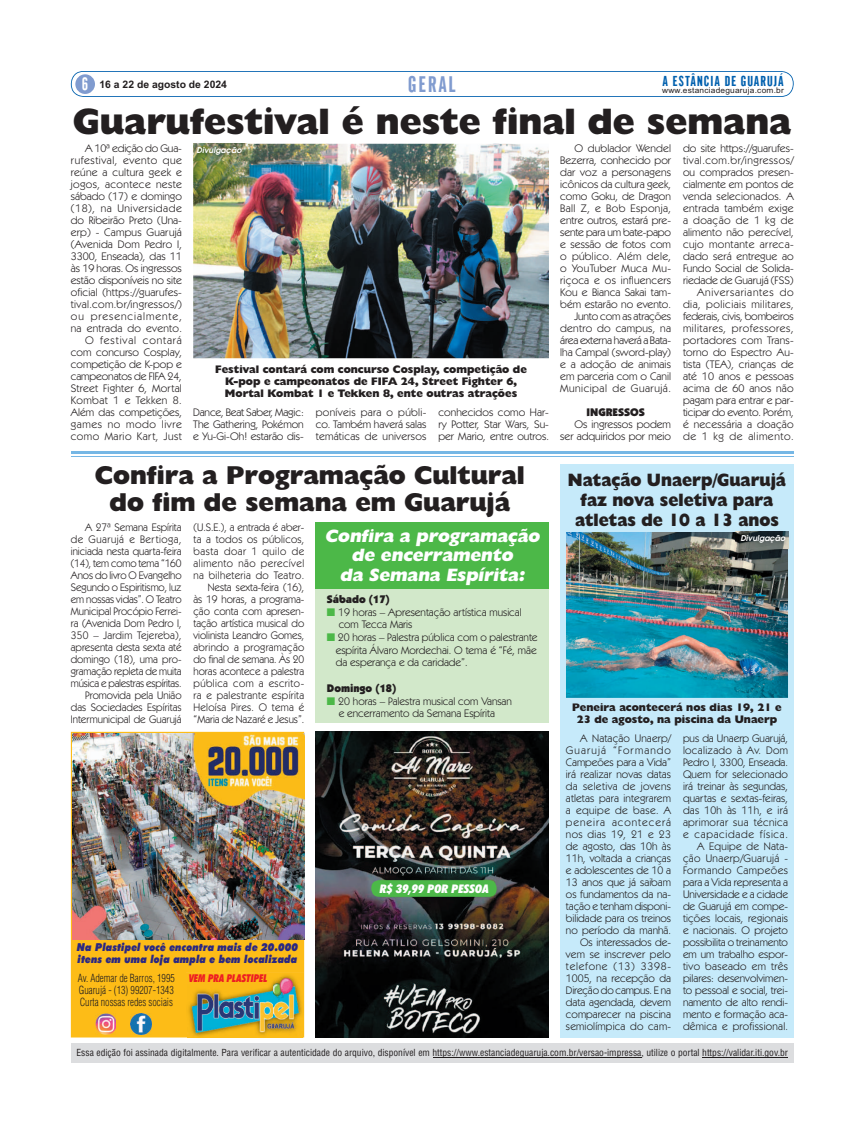
<style>
.page{position:relative;width:865px;height:1134px;background:#fff}
.page>*{position:absolute;margin:0;border:0;box-sizing:border-box;transform-origin:0 0}
.t1{font:800 37px "Humanist 521 BT";color:#231f20}
.t2{font:800 26px/27px "Humanist 521 BT";color:#231f20;text-align:center}
.t3{font:21.9px "Gothic CG No 1";letter-spacing:.09em;color:#809bcf}
.t4{font:800 18px/20px "Humanist 521 BT";color:#231f20;text-align:center;scale:.94 1}
.t5{font:italic 800 18px/19.5px "Humanist 521 BT";color:#fff;text-align:center}
.t6{font:17.3px "Gothic CG No 1";color:#fff}
.t7{font:14px "Gothic CG No 1";letter-spacing:.075em;color:#0160ae}
.t8{font:italic 900 condensed 11.9px "Futura BT";letter-spacing:.01em;color:#fff;scale:1.05 1}
.t9{font:11px/12px "Kabel IT Cby BT";color:#231f20;text-align:right}
.t10{font:11px/12px "Kabel IT Cby BT";letter-spacing:.02em;color:#231f20;text-align:right}
.t11{font:800 11px/12px "Humanist 521 BT";color:#231f20;text-align:center}
.t12{font:900 11px "Kabel IT Cby BT";color:#231f20}
.t13{font:italic 900 10.9px/12px "Futura BT";color:#2a2883;scale:.9 1}
.t14{font:10.9px/12px "Switzerland Cond Light";color:#231f20;text-align:justify;scale:.91 1}
.t15{font:italic 900 condensed 10.8px "Futura BT";color:#ee1d23;scale:.92 1}
.t16{font:700 10.4px "Arial";color:#231f20}
.t17{font:9.5px "Switzerland Condensed";color:#231f20}
.t18{font:italic 700 8px "Avalon";color:#fff}
.t19{font:7.9px "Arial";letter-spacing:.025em;color:#231f20;scale:1.06 1}
</style>
<div class="page">
<img style="left:193px;top:144px;width:356px;height:214px">
<div style="left:316px;top:523px;width:233px;height:200px;background:#d2e8ca"></div>
<div style="left:560px;top:464px;width:234px;height:574px;background:#c6eafa"></div>
<svg style="left:71px;top:71px;width:723px;height:26px"></svg>
<div style="left:75px;top:74px;width:20px;height:20px;background:#809bcf;border-radius:50%"></div>
<div style="left:71px;top:1043px;width:723px;height:20px;background:#dcdddf"></div>
<hr style="left:433px;top:1057px;width:208px;height:1px;background:#231f20">
<hr style="left:702px;top:1057px;width:86px;height:1px;background:#231f20">
<div style="left:71px;top:732px;width:233px;height:306px;background:#fdbc17"></div>
<img style="left:304px;top:973px;width:1px;height:65px">
<img style="left:186px;top:973px;width:118px;height:65px">
<img style="left:187px;top:977px;width:115px;height:60px">
<img style="left:95px;top:1013px;width:21px;height:21px">
<img style="left:131px;top:1013px;width:20px;height:21px">
<img style="left:72px;top:733px;width:232px;height:206px">
<img style="left:316px;top:732px;width:233px;height:306px">
<div style="left:371px;top:880px;width:126px;height:17px;background:#4cb848;border-radius:8px"></div>
<img style="left:566px;top:532px;width:222px;height:166px">
<hr style="left:71px;top:452px;width:723px;height:2px;background:#76b7e5">
<hr style="left:71px;top:456px;width:723px;height:1px;background:#76b7e5">
<div style="left:316px;top:523px;width:233px;height:66px;background:#4cb848"></div>
<img style="left:735px;top:531px;width:54px;height:17px">
<img style="left:735px;top:532px;width:53px;height:16px">
<img style="left:193px;top:143px;width:54px;height:1px">
<img style="left:193px;top:144px;width:54px;height:16px">
<h3 class="t6" style="left:82px;top:78px;width:7px">6</h3>
<p class="t16" style="left:100px;top:80px;width:129px">16 a 22 de agosto de 2024</p>
<h3 class="t3" style="left:408px;top:76px;width:49px">GERAL</h3>
<p class="t7" style="left:663px;top:76px;width:123px">A ESTÂNCIA DE GUARUJÁ</p>
<p class="t19" style="left:662px;top:87px;width:116px">www.estanciadeguaruja.com.br</p>
<h1 class="t1" style="left:73px;top:108px;width:720px">Guarufestival é neste final de semana</h1>
<p class="t10" style="left:71px;top:143px;width:113px">A 10ª edição do Gua&shy;rufestival, evento que reúne a cultura geek e jogos, acontece neste sábado (17) e domingo (18), na Universidade do Ribeirão Preto (Una&shy;erp) - Campus Guarujá (Avenida Dom Pedro I,<br>3300, Enseada), das 11 às 19 horas. Os ingressos estão disponíveis no site oficial (https://guarufes&shy;tival.com.br/ingressos/) ou presencialmente, na entrada do evento.<br>O festival contará com concurso Cosplay, competição de K-pop e campeonatos de FIFA 24,<br>Street Fighter 6, Mortal<br>Kombat 1 e Tekken 8.<br>Além das competições, games no modo livre como Mario Kart, Just</p>
<p class="t18" style="left:197px;top:147px;width:46px">Divulgação</p>
<p class="t11" style="left:215px;top:364px;width:313px">Festival contará com concurso Cosplay, competição de<br>K-pop e campeonatos de FIFA 24, Street Fighter 6,<br>Mortal Kombat 1 e Tekken 8, ente outras atrações</p>
<p class="t9" style="left:193px;top:407px;width:112px;text-align:justify">Dance, Beat Saber, Magic:<br>The Gathering, Pokémon e Yu-Gi-Oh! estarão dis-</p>
<p class="t9" style="left:316px;top:407px;width:112px;text-align:justify">poníveis para o públi&shy;co. Também haverá salas temáticas de universos</p>
<p class="t9" style="left:438px;top:407px;width:112px;text-align:justify">conhecidos como Har&shy;ry Potter, Star Wars, Su&shy;per Mario, entre outros.</p>
<h2 class="t2" style="left:95px;top:465px;width:431px">Confira a Programação Cultural do fim de semana em Guarujá</h2>
<p class="t9" style="left:71px;top:522px;width:112px">A 27ª Semana Espírita de Guarujá e Bertioga, iniciada nesta quarta-feira (14), tem como tema “160<br>Anos do livro O Evangelho<br>Segundo o Espiritismo, luz em nossas vidas”. O Teatro<br>Municipal Procópio Ferrei&shy;ra (Avenida Dom Pedro I,<br>350 – Jardim Tejereba), apresenta desta sexta até domingo (18), uma pro&shy;gramação repleta de muita música e palestras espíritas.<br>Promovida pela União das Sociedades Espíritas<br>Intermunicipal de Guarujá</p>
<p class="t9" style="left:194px;top:522px;width:112px">(U.S.E.), a entrada é aber&shy;ta a todos os públicos, basta doar 1 quilo de alimento não perecível na bilheteria do Teatro.<br>Nesta sexta-feira (16),<br>às 19 horas, a programa&shy;ção conta com apresen&shy;tação artística musical do violinista Leandro Gomes, abrindo a programação do final de semana. Às 20 horas acontece a palestra pública com a escrito&shy;ra e palestrante espírita<br>Heloísa Pires. O tema é “Maria de Nazaré e Jesus”.</p>
<h3 class="t5" style="left:325px;top:528px;width:219px">Confira a programação de encerramento<br>da Semana Espírita:</h3>
<p class="t12" style="left:327px;top:595px;width:64px">Sábado (17)</p>
<p class="t9" style="left:336px;top:606px;width:203px;line-height:12.7px;text-align:left">19 horas – Apresentação artística musical com Tecca Maris<br>20 horas – Palestra pública com o palestrante espírita Álvaro Mordechai. O tema é “Fé, mãe da esperança e da caridade”.</p>
<p class="t12" style="left:327px;top:684px;width:71px">Domingo (18)</p>
<p class="t9" style="left:338px;top:695px;width:175px;line-height:12.7px;text-align:left">20 horas – Palestra musical com Vansan e encerramento da Semana Espírita</p>
<p class="t13" style="left:77px;top:942px;width:247px">Na Plastipel você encontra mais de 20.000 itens em uma loja ampla e bem localizada</p>
<p class="t14" style="left:78px;top:973px;width:108px">Av. Ademar de Barros, 1995<br>Guarujá - (13) 99207-1343<br>Curta nossas redes sociais</p>
<p class="t15" style="left:189px;top:974px;width:87px">VEM PRA PLASTIPEL</p>
<p class="t8" style="left:380px;top:884px;width:105px">R$ 39,99 POR PESSOA</p>
<p class="t9" style="left:560px;top:143px;width:112px">O dublador Wendel<br>Bezerra, conhecido por dar voz a personagens icônicos da cultura geek, como Goku, de Dragon<br>Ball Z, e Bob Esponja, entre outros, estará pre&shy;sente para um bate-papo e sessão de fotos com o público. Além dele, o YouTuber Muca Mu&shy;riçoca e os influencers<br>Kou e Bianca Sakai tam&shy;bém estarão no evento.<br>Junto com as atrações dentro do campus, na área externa haverá a Bata&shy;lha Campal (sword-play) e a adoção de animais em parceria com o Canil<br>Municipal de Guarujá.</p>
<p class="t12" style="left:587px;top:408px;width:60px">INGRESSOS</p>
<p class="t9" style="left:560px;top:419px;width:112px">Os ingressos podem ser adquiridos por meio</p>
<p class="t9" style="left:683px;top:143px;width:112px">do site https://guarufes&shy;tival.com.br/ingressos/ ou comprados presen&shy;cialmente em pontos de venda selecionados. A entrada também exige a doação de 1 kg de alimento não perecível, cujo montante arreca&shy;dado será entregue ao<br>Fundo Social de Solida&shy;riedade de Guarujá (FSS)<br>Aniversariantes do dia, policiais militares, federais, civis, bombeiros militares, professores, portadores com Trans&shy;torno do Espectro Au&shy;tista (TEA), crianças de até 10 anos e pessoas acima de 60 anos não pagam para entrar e par&shy;ticipar do evento. Porém, é necessária a doação de 1 kg de alimento.</p>
<h3 class="t4" style="left:568px;top:471px;width:234px">Natação Unaerp/Guarujá faz nova seletiva para atletas de 10 a 13 anos</h3>
<p class="t18" style="left:740px;top:535px;width:46px">Divulgação</p>
<p class="t11" style="left:572px;top:702px;width:211px">Peneira acontecerá nos dias 19, 21 e<br>23 de agosto, na piscina da Unaerp</p>
<p class="t9" style="left:566px;top:733px;width:107px">A Natação Unaerp/<br>Guarujá “Formando<br>Campeões para a Vida” irá realizar novas datas da seletiva de jovens atletas para integrarem a equipe de base. A peneira acontecerá nos dias 19, 21 e 23 de agosto, das 10h às<br>11h, voltada a crianças e adolescentes de 10 a<br>13 anos que já saibam os fundamentos da na&shy;tação e tenham disponi&shy;bilidade para os treinos no período da manhã.<br>Os interessados de&shy;vem se inscrever pelo telefone (13) 3398-<br>1005, na recepção da<br>Direção do campus. E na data agendada, devem comparecer na piscina semiolímpica do cam-</p>
<p class="t9" style="left:683px;top:733px;width:107px">pus da Unaerp Guarujá, localizado à Av. Dom<br>Pedro I, 3300, Enseada.<br>Quem for selecionado irá treinar às segundas, quartas e sextas-feiras, das 10h às 11h, e irá aprimorar sua técnica e capacidade física.<br>A Equipe de Nata&shy;ção Unaerp/Guarujá -<br>Formando Campeões para a Vida representa a<br>Universidade e a cidade de Guarujá em compe&shy;tições locais, regionais e nacionais. O projeto possibilita o treinamento em um trabalho espor&shy;tivo baseado em três pilares: desenvolvimen&shy;to pessoal e social, trei&shy;namento de alto rendi&shy;mento e formação aca&shy;dêmica e profissional.</p>
<p class="t17" style="left:77px;top:1049px;width:713px">Essa edição foi assinada digitalmente. Para verificar a autenticidade do arquivo, disponível em https://www.estanciadeguaruja.com.br/versao-impressa, utilize o portal https://validar.iti.gov.br</p>
</div>
